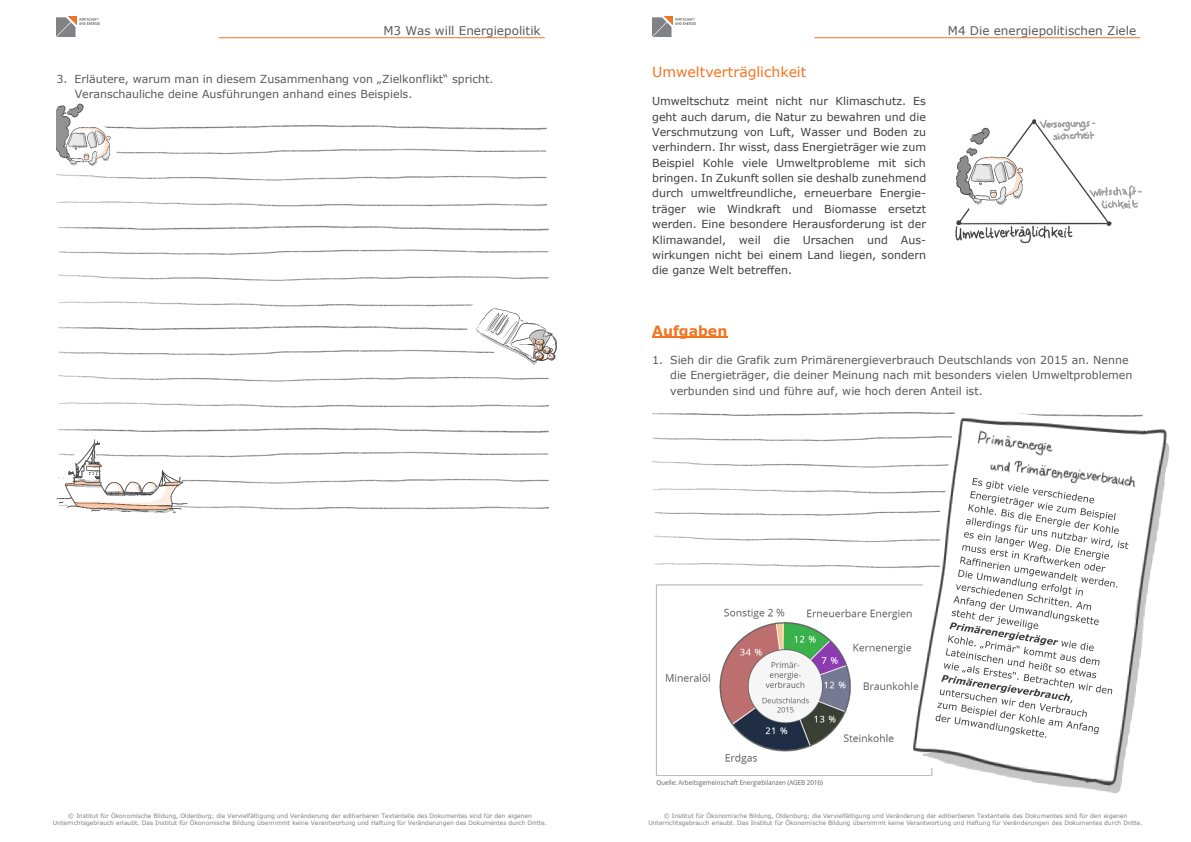
<style>
.page{position:relative;width:1191px;height:842px;background:#fff}
.page>*{position:absolute;margin:0;border:0;box-sizing:border-box;transform-origin:0 0}
.t1{font:14px "Verdana";color:#f37421}
.t2{font:700 14px "Verdana";color:#f37421}
.t3{font:12px "Verdana";color:#595959}
.t4{font:11px/15.4px "Verdana";color:#404040;text-align:justify}
.t5{font:11px/15.4px "Verdana";color:#595959}
.t6{font:6px/7.2px "Verdana";letter-spacing:.005em;color:#7f7f7f;text-align:center}
</style>
<div class="page">
<hr style="left:219px;top:38px;width:326px;height:1px;background:#f37421">
<img style="left:57px;top:17px;width:42px;height:20px">
<img style="left:57px;top:125px;width:490px;height:82px">
<img style="left:58px;top:225px;width:490px;height:82px">
<img style="left:58px;top:326px;width:490px;height:82px">
<img style="left:58px;top:428px;width:490px;height:82px">
<svg style="left:56px;top:114px;width:63px;height:56px"></svg>
<img style="left:57px;top:103px;width:54px;height:64px">
<svg style="left:460px;top:288px;width:88px;height:76px"></svg>
<img style="left:476px;top:308px;width:81px;height:57px">
<svg style="left:58px;top:438px;width:127px;height:1px"></svg>
<img style="left:57px;top:439px;width:130px;height:74px">
<hr style="left:814px;top:38px;width:326px;height:1px;background:#f37421">
<img style="left:652px;top:17px;width:43px;height:20px">
<hr style="left:652px;top:337px;width:75px;height:1px;background:#f37421">
<img style="left:656px;top:584px;width:251px;height:203px">
<img style="left:652px;top:412px;width:255px;height:82px">
<img style="left:955px;top:119px;width:187px;height:125px">
<svg style="left:967px;top:204px;width:52px;height:9px"></svg>
<img style="left:956px;top:128px;width:67px;height:76px">
<img style="left:907px;top:412px;width:263px;height:382px">
<img style="left:654px;top:498px;width:285px;height:76px">
<h2 class="t3" style="left:383px;top:22px;width:159px">M3 Was will Energiepolitik</h2>
<h3 class="t5" style="left:57px;top:71px;width:438px">3. Erläutere, warum man in diesem Zusammenhang von „Zielkonflikt“ spricht.</h3>
<h3 class="t5" style="left:75px;top:87px;width:339px">Veranschauliche deine Ausführungen anhand eines Beispiels.</h3>
<h3 class="t5" style="left:57px;top:102px;width:12px">4.</h3>
<h1 class="t1" style="left:652px;top:62px;width:156px">Umweltverträglichkeit</h1>
<p class="t4" style="left:652px;top:93px;width:275px">Umweltschutz meint nicht nur Klimaschutz. Es geht auch darum, die Natur zu bewahren und die Verschmutzung von Luft, Wasser und Boden zu verhindern. Ihr wisst, dass Energieträger wie zum Beispiel Kohle viele Umweltprobleme mit sich bringen. In Zukunft sollen sie deshalb zunehmend durch umweltfreundliche, erneuerbare Energie&shy;träger wie Windkraft und Biomasse ersetzt werden. Eine besondere Herausforderung ist der Klimawandel, weil die Ursachen und Aus&shy;wirkungen nicht bei einem Land liegen, sondern die ganze Welt betreffen.</p>
<h2 class="t3" style="left:948px;top:22px;width:190px">M4 Die energiepolitischen Ziele</h2>
<h1 class="t2" style="left:652px;top:321px;width:77px">Aufgaben</h1>
<h3 class="t5" style="left:670px;top:352px;width:464px;text-indent:-18px">1. Sieh dir die Grafik zum Primärenergieverbrauch Deutschlands von 2015 an. Nenne die Energieträger, die deiner Meinung nach mit besonders vielen Umweltproblemen verbunden sind und führe auf, wie hoch deren Anteil ist.</h3>
<p class="t6" style="left:53px;top:812px;width:495px">© Institut für Ökonomische Bildung, Oldenburg; die Vervielfältigung und Veränderung der editierbaren Textanteile des Dokumentes sind für den eigenen<br>Unterrichtsgebrauch erlaubt. Das Institut für Ökonomische Bildung übernimmt keine Verantwortung und Haftung für Veränderungen des Dokumentes durch Dritte.</p>
<p class="t6" style="left:648px;top:812px;width:496px">© Institut für Ökonomische Bildung, Oldenburg; die Vervielfältigung und Veränderung der editierbaren Textanteile des Dokumentes sind für den eigenen<br>Unterrichtsgebrauch erlaubt. Das Institut für Ökonomische Bildung übernimmt keine Verantwortung und Haftung für Veränderungen des Dokumentes durch Dritte.</p>
</div>
